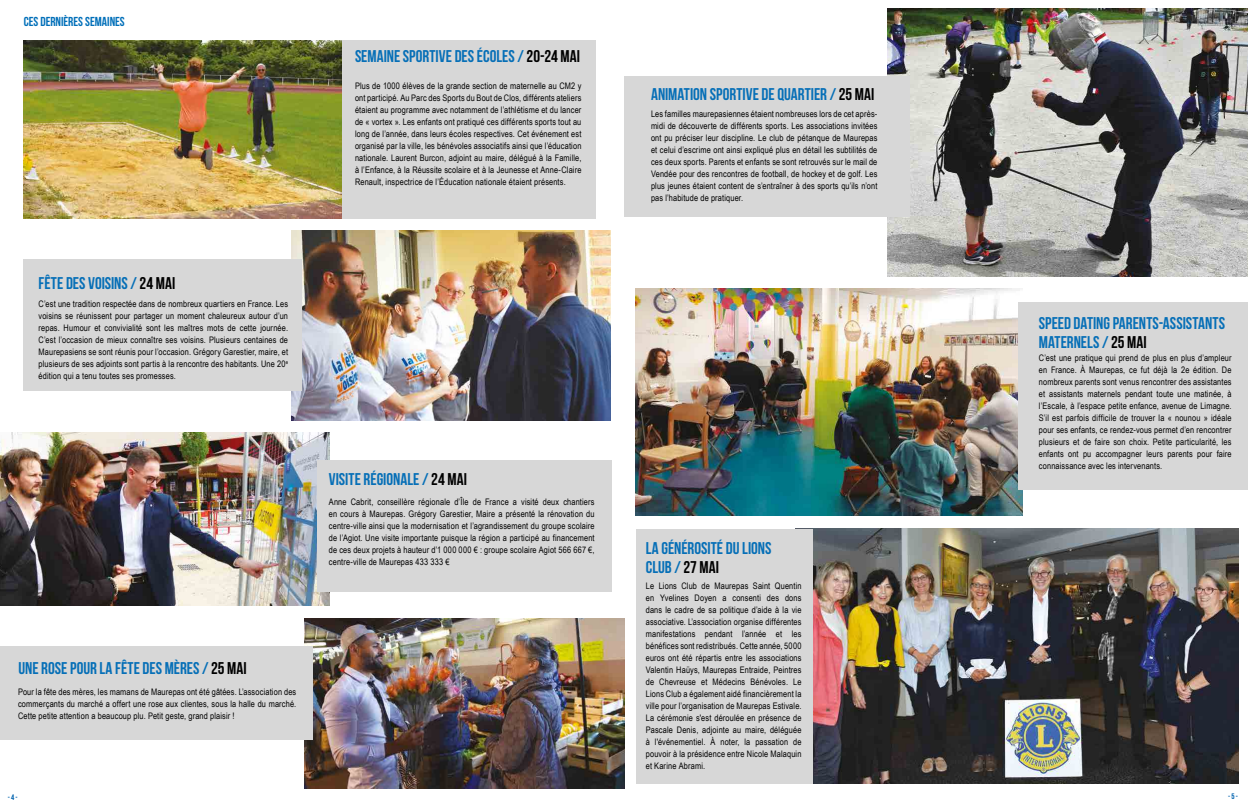
<style>
.page{position:relative;width:1248px;height:808px;background:#fff}
.page>*{position:absolute;margin:0;border:0;box-sizing:border-box;transform-origin:0 0}
.t1{font:17px/19px "Bebas Neue";color:#066fb7}
.t2{font:13px "Bebas Neue";letter-spacing:-.005em;color:#006fb9}
.t3{font:9px/12px "Arial Narrow";letter-spacing:.015em;color:#000;text-align:justify}
.t4{font:8px "Bebas Neue";color:#0063af}
.s1{color:#000}
</style>
<div class="page">
<img style="left:0;top:433px;width:329px;height:172px">
<img style="left:304px;top:618px;width:320px;height:170px">
<img style="left:291px;top:230px;width:319px;height:190px">
<img style="left:887px;top:8px;width:360px;height:269px">
<img style="left:24px;top:40px;width:317px;height:179px">
<div style="left:341px;top:40px;width:254px;height:179px;background:#d7d7d7"></div>
<div style="left:624px;top:77px;width:285px;height:140px;background:#d7d7d7"></div>
<img style="left:636px;top:288px;width:386px;height:227px">
<img style="left:812px;top:529px;width:426px;height:254px">
<div style="left:636px;top:529px;width:176px;height:254px;background:#d7d7d7"></div>
<div style="left:24px;top:259px;width:278px;height:132px;background:#d7d7d7"></div>
<div style="left:0;top:646px;width:312px;height:93px;background:#d7d7d7"></div>
<div style="left:317px;top:459px;width:294px;height:132px;background:#d7d7d7"></div>
<div style="left:1018px;top:302px;width:229px;height:188px;background:#d7d7d7"></div>
<h2 class="t2" style="left:24px;top:14px;width:103px">CES DERNIÈRES SEMAINES</h2>
<h1 class="t1" style="left:39px;top:274px;width:138px">FÊTE DES VOISINS / <span class="s1">24 MAI</span></h1>
<p class="t3" style="left:39px;top:297px;width:251px">C’est une tradition respectée dans de nombreux quartiers en France. Les voisins se réunissent pour partager un moment chaleureux autour d’un repas. Humour et convivialité sont les maîtres mots de cette journée.<br>C’est l’occasion de mieux connaître ses voisins. Plusieurs centaines de Maurepasiens se sont réunis pour l’occasion. Grégory Garestier, maire, et plusieurs de ses adjoints sont partis à la rencontre des habitants. Une 20<sup>e </sup>édition qui a tenu toutes ses promesses.</p>
<h1 class="t1" style="left:355px;top:46px;width:226px">SEMAINE SPORTIVE DES ÉCOLES / <span class="s1">20-24 MAI</span></h1>
<p class="t3" style="left:355px;top:79px;width:228px">Plus de 1000 élèves de la grande section de maternelle au CM2 y ont participé. Au Parc des Sports du Bout de Clos, différents ateliers étaient au programme avec notamment de l’athlétisme et du lancer de « vortex ». Les enfants ont pratiqué ces différents sports tout au long de l’année, dans leurs écoles respectives. Cet événement est organisé par la ville, les bénévoles associatifs ainsi que l’éducation nationale. Laurent Burcon, adjoint au maire, délégué à la Famille, à l’Enfance, à la Réussite scolaire et à la Jeunesse et Anne-Claire Renault, inspectrice de l’Éducation nationale étaient présents.</p>
<h1 class="t1" style="left:329px;top:469px;width:139px">VISITE RÉGIONALE / <span class="s1">24 MAI</span></h1>
<p class="t3" style="left:329px;top:495px;width:267px">Anne Cabrit, conseillère régionale d’Île de France a visité deux chantiers en cours à Maurepas. Grégory Garestier, Maire a présenté la rénovation du centre-ville ainsi que la modernisation et l’agrandissement du groupe scolaire de l’Agiot. Une visite importante puisque la région a participé au financement de ces deux projets à hauteur d’1 000 000 € : groupe scolaire Agiot 566 667 €, centre-ville de Maurepas 433 333 €</p>
<h1 class="t1" style="left:19px;top:659px;width:230px">UNE ROSE POUR LA FÊTE DES MÈRES / <span class="s1">25 MAI</span></h1>
<p class="t3" style="left:18px;top:685px;width:280px">Pour la fête des mères, les mamans de Maurepas ont été gâtées. L’association des commerçants du marché a offert une rose aux clientes, sous la halle du marché.<br>Cette petite attention a beaucoup plu. Petit geste, grand plaisir !</p>
<h1 class="t1" style="left:651px;top:85px;width:225px">ANIMATION SPORTIVE DE QUARTIER / <span class="s1">25 MAI</span></h1>
<p class="t3" style="left:651px;top:107px;width:228px">Les familles maurepasiennes étaient nombreuses lors de cet après&shy;midi de découverte de différents sports. Les associations invitées ont pu préciser leur discipline. Le club de pétanque de Maurepas et celui d’escrime ont ainsi expliqué plus en détail les subtilités de ces deux sports. Parents et enfants se sont retrouvés sur le mail de Vendée pour des rencontres de football, de hockey et de golf. Les plus jeunes étaient content de s’entraîner à des sports qu’ils n’ont pas l’habitude de pratiquer.</p>
<h1 class="t1" style="left:645px;top:538px;width:127px">LA GÉNÉROSITÉ DU LIONS<br>CLUB / <span class="s1">27 MAI</span></h1>
<p class="t3" style="left:645px;top:579px;width:157px">Le Lions Club de Maurepas Saint Quentin en Yvelines Doyen a consenti des dons dans le cadre de sa politique d’aide à la vie associative. L’association organise différentes manifestations pendant l’année et les bénéfices sont redistribués. Cette année, 5000 euros ont été répartis entre les associations Valentin Haüys, Maurepas Entraide, Peintres de Chevreuse et Médecins Bénévoles. Le Lions Club a également aidé financièrement la ville pour l’organisation de Maurepas Estivale.<br>La cérémonie s'est déroulée en présence de Pascale Denis, adjointe au maire, déléguée à l'événementiel. À noter, la passation de pouvoir à la présidence entre Nicole Malaquin et Karine Abrami.</p>
<h1 class="t1" style="left:1038px;top:313px;width:188px">SPEED DATING PARENTS-ASSISTANTS<br>MATERNELS / <span class="s1">25 MAI</span></h1>
<p class="t3" style="left:1038px;top:352px;width:194px">C’est une pratique qui prend de plus en plus d’ampleur en France. À Maurepas, ce fut déjà la 2e édition. De nombreux parents sont venus rencontrer des assistantes et assistants maternels pendant toute une matinée, à l’Escale, à l’espace petite enfance, avenue de Limagne.<br>S’il est parfois difficile de trouver la « nounou » idéale pour ses enfants, ce rendez-vous permet d’en rencontrer plusieurs et de faire son choix. Petite particularité, les enfants ont pu accompagner leurs parents pour faire connaissance avec les intervenants.</p>
<p class="t4" style="left:8px;top:792px;width:11px">- 4 -</p>
<p class="t4" style="left:1227px;top:792px;width:11px">- 5 -</p>
</div>
